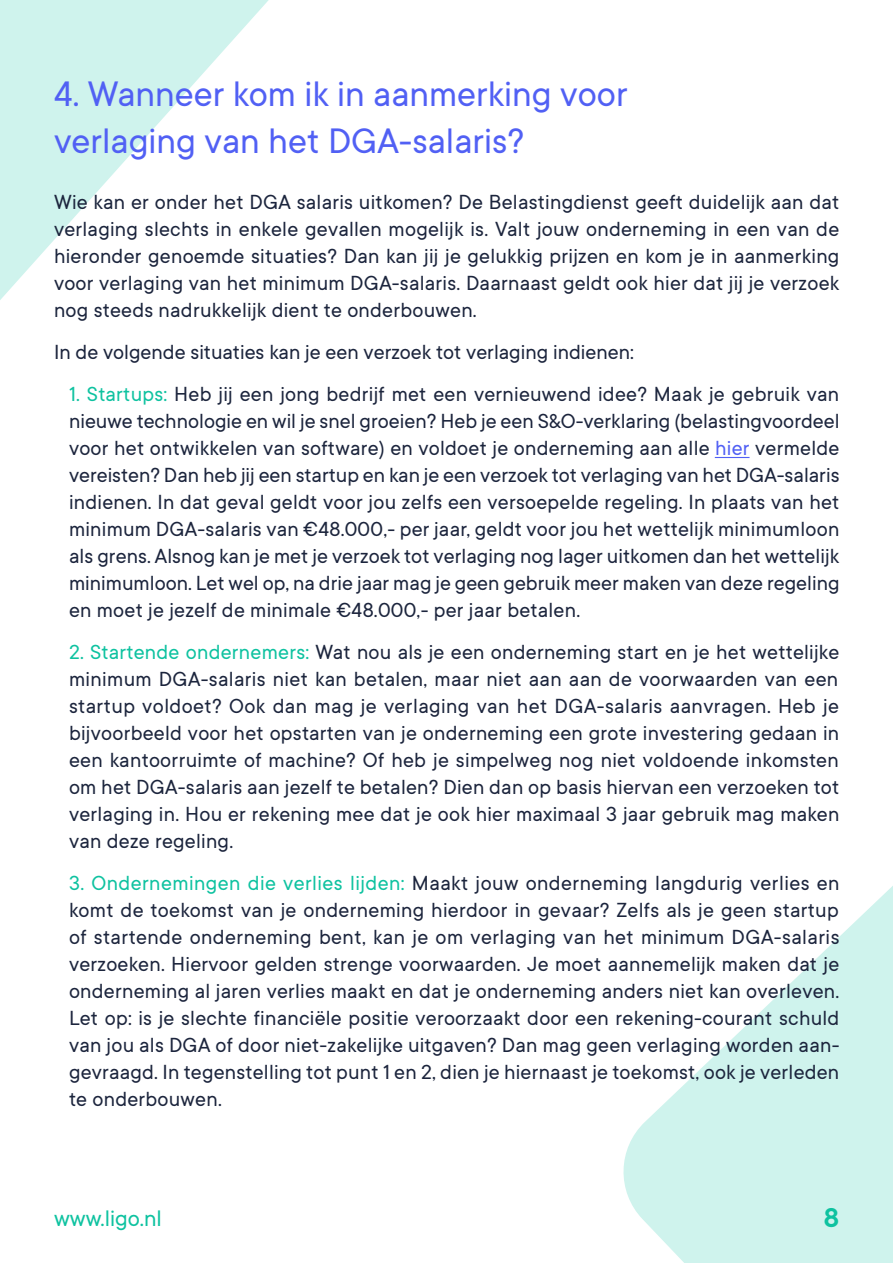
<style>
.page{position:relative;width:893px;height:1263px;background:#fff}
.page>*{position:absolute;margin:0;border:0;box-sizing:border-box;transform-origin:0 0}
.t1{font:39px/46.8px "TT Commons";color:#5160f4}
.t2{font:600 30px "TT Commons";color:#0ec2a0}
.t3{font:24.75px "TT Commons";color:#0ec2a0}
.t4{font:22.5px/27px "TT Commons";letter-spacing:.01em;color:#1c253d;text-align:justify}
.s1{color:#0ec2a0}
.s2{color:#5160f4}
</style>
<div class="page">
<svg style="left:623px;top:886px;width:270px;height:376px;fill:#cff3ed"></svg>
<svg style="left:0;top:1px;width:268px;height:299px;fill:#cff3ed"></svg>
<hr style="left:715px;top:457px;width:34px;height:1px;background:#5160f4">
<h1 class="t1" style="left:54px;top:69px;width:575px">4. Wanneer kom ik in aanmerking voor verlaging van het DGA-salaris?</h1>
<p class="t4" style="left:54px;top:188px;width:787px">Wie kan er onder het DGA salaris uitkomen? De Belastingdienst geeft duidelijk aan dat verlaging slechts in enkele gevallen mogelijk is. Valt jouw onderneming in een van de hieronder genoemde situaties? Dan kan jij je gelukkig prijzen en kom je in aanmerking voor verlaging van het minimum DGA-salaris. Daarnaast geldt ook hier dat jij je verzoek nog steeds nadrukkelijk dient te onderbouwen.</p>
<p class="t4" style="left:54px;top:338px;width:581px">In de volgende situaties kan je een verzoek tot verlaging indienen:</p>
<p class="t4" style="left:69px;top:380px;width:772px"><span class="s1">1. Startups:</span> Heb jij een jong bedrijf met een vernieuwend idee? Maak je gebruik van nieuwe technologie en wil je snel groeien? Heb je een S&amp;O-verklaring (belastingvoordeel voor het ontwikkelen van software) en voldoet je onderneming aan alle <span class="s2">hier</span> vermelde vereisten? Dan heb jij een startup en kan je een verzoek tot verlaging van het DGA-salaris indienen. In dat geval geldt voor jou zelfs een versoepelde regeling. In plaats van het minimum DGA-salaris van €48.000,- per jaar, geldt voor jou het wettelijk minimumloon als grens. Alsnog kan je met je verzoek tot verlaging nog lager uitkomen dan het wettelijk minimumloon. Let wel op, na drie jaar mag je geen gebruik meer maken van deze regeling en moet je jezelf de minimale €48.000,- per jaar betalen.</p>
<p class="t4" style="left:69px;top:638px;width:772px"><span class="s1">2. Startende ondernemers:</span> Wat nou als je een onderneming start en je het wettelijke minimum DGA-salaris niet kan betalen, maar niet aan aan de voorwaarden van een startup voldoet? Ook dan mag je verlaging van het DGA-salaris aanvragen. Heb je bijvoorbeeld voor het opstarten van je onderneming een grote investering gedaan in een kantoorruimte of machine? Of heb je simpelweg nog niet voldoende inkomsten om het DGA-salaris aan jezelf te betalen? Dien dan op basis hiervan een verzoeken tot verlaging in. Hou er rekening mee dat je ook hier maximaal 3 jaar gebruik mag maken van deze regeling.</p>
<p class="t4" style="left:69px;top:869px;width:772px"><span class="s1">3. Ondernemingen die verlies lijden:</span> Maakt jouw onderneming langdurig verlies en komt de toekomst van je onderneming hierdoor in gevaar? Zelfs als je geen startup of startende onderneming bent, kan je om verlaging van het minimum DGA-salaris verzoeken. Hiervoor gelden strenge voorwaarden. Je moet aannemelijk maken dat je onderneming al jaren verlies maakt en dat je onderneming anders niet kan overleven.<br>Let op: is je slechte financiële positie veroorzaakt door een rekening-courant schuld van jou als DGA of door niet-zakelijke uitgaven? Dan mag geen verlaging worden aan&shy;gevraagd. In tegenstelling tot punt 1 en 2, dien je hiernaast je toekomst, ook je verleden te onderbouwen.</p>
<p class="t3" style="left:54px;top:1203px;width:109px">www.ligo.nl</p>
<h2 class="t2" style="left:824px;top:1198px;width:17px">8</h2>
</div>
